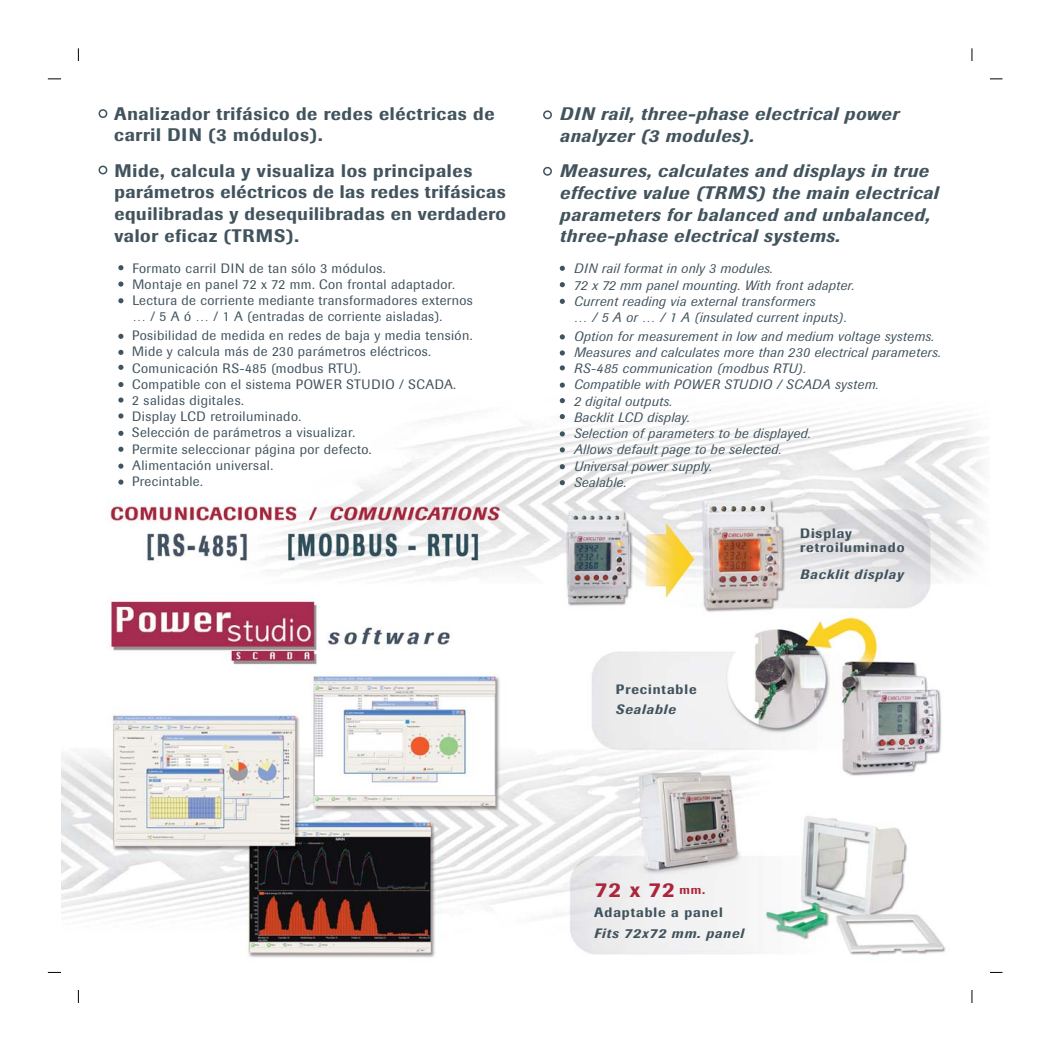
<style>
.page{position:relative;width:1051px;height:1051px;background:#fff}
.page>*{position:absolute;margin:0;border:0;box-sizing:border-box;transform-origin:0 0}
.t1{font:500 21px "Imago";color:#aa263d}
.t2{font:500 18px/21.6px "Imago";letter-spacing:.04em;color:#41535d}
.t3{font:italic 500 18px/21.6px "Imago";letter-spacing:.04em;color:#41535d}
.t4{font:13.5px/16.2px "Imago";letter-spacing:.03em;color:#41535d}
.t5{font:italic 13.5px/16.2px "Imago";letter-spacing:.03em;color:#41535d}
.t6{font:500 13.5px/14.2px "Imago";letter-spacing:.07em;color:#41535d}
.t7{font:italic 500 13.5px "Imago";letter-spacing:.07em;color:#41535d}
.s1{font-size:12px}
</style>
<div class="page">
<svg style="left:48px;top:971px;width:13px;height:1px"></svg>
<svg style="left:78px;top:990px;width:1px;height:12px"></svg>
<svg style="left:48px;top:79px;width:13px;height:1px"></svg>
<svg style="left:78px;top:48px;width:1px;height:13px"></svg>
<svg style="left:990px;top:79px;width:12px;height:1px"></svg>
<svg style="left:971px;top:48px;width:1px;height:13px"></svg>
<svg style="left:990px;top:971px;width:12px;height:1px"></svg>
<svg style="left:971px;top:990px;width:1px;height:12px"></svg>
<img style="left:61px;top:109px;width:923px;height:849px">
<div style="left:98px;top:109px;width:9px;height:9px;background:#fff;border:2px solid #41535d;border-radius:50%"></div>
<div style="left:98px;top:165px;width:9px;height:9px;background:#fff;border:2px solid #41535d;border-radius:50%"></div>
<div style="left:543px;top:110px;width:9px;height:9px;background:#fff;border:2px solid #41535d;border-radius:50%"></div>
<div style="left:543px;top:167px;width:9px;height:9px;background:#fff;border:2px solid #41535d;border-radius:50%"></div>
<svg style="left:118px;top:265px;width:5px;height:5px"></svg>
<svg style="left:118px;top:281px;width:5px;height:5px"></svg>
<svg style="left:118px;top:298px;width:5px;height:5px"></svg>
<svg style="left:118px;top:334px;width:5px;height:5px"></svg>
<svg style="left:118px;top:350px;width:5px;height:5px"></svg>
<svg style="left:118px;top:364px;width:5px;height:6px"></svg>
<svg style="left:118px;top:382px;width:5px;height:5px"></svg>
<svg style="left:118px;top:397px;width:5px;height:5px"></svg>
<svg style="left:118px;top:413px;width:5px;height:5px"></svg>
<svg style="left:118px;top:430px;width:5px;height:6px"></svg>
<svg style="left:118px;top:446px;width:5px;height:6px"></svg>
<svg style="left:118px;top:463px;width:5px;height:5px"></svg>
<svg style="left:118px;top:479px;width:5px;height:5px"></svg>
<svg style="left:559px;top:266px;width:5px;height:5px"></svg>
<svg style="left:559px;top:282px;width:5px;height:5px"></svg>
<svg style="left:559px;top:299px;width:5px;height:5px"></svg>
<svg style="left:559px;top:334px;width:5px;height:5px"></svg>
<svg style="left:559px;top:350px;width:5px;height:5px"></svg>
<svg style="left:559px;top:365px;width:5px;height:5px"></svg>
<svg style="left:559px;top:382px;width:5px;height:5px"></svg>
<svg style="left:559px;top:398px;width:5px;height:5px"></svg>
<svg style="left:559px;top:414px;width:5px;height:5px"></svg>
<svg style="left:559px;top:431px;width:5px;height:5px"></svg>
<svg style="left:559px;top:447px;width:5px;height:5px"></svg>
<svg style="left:559px;top:464px;width:5px;height:5px"></svg>
<svg style="left:559px;top:480px;width:5px;height:5px"></svg>
<h2 class="t2" style="left:114px;top:104px;width:382px">Analizador trifásico de redes eléctricas de carril DIN (3 módulos).</h2>
<h2 class="t3" style="left:560px;top:105px;width:340px">DIN rail, three-phase electrical power analyzer (3 modules).</h2>
<h2 class="t2" style="left:114px;top:161px;width:393px">Mide, calcula y visualiza los principales parámetros eléctricos de las redes trifásicas equilibradas y desequilibradas en verdadero valor eficaz (TRMS).</h2>
<h2 class="t3" style="left:560px;top:162px;width:380px">Measures, calculates and displays in true effective value (TRMS) the main electrical parameters for balanced and unbalanced, three-phase electrical systems.</h2>
<p class="t4" style="left:132px;top:261px;width:342px">Formato carril DIN de tan sólo 3 módulos.<br>Montaje en panel 72 x 72 mm. Con frontal adaptador.<br>Lectura de corriente mediante transformadores externos … / 5 A ó … / 1 A (entradas de corriente aisladas).</p>
<p class="t4" style="left:132px;top:328px;width:342px">Posibilidad de medida en redes de baja y media tensión.<br>Mide y calcula más de 230 parámetros eléctricos.<br>Comunicación RS-485 (modbus RTU).<br>Compatible con el sistema POWER STUDIO / SCADA.<br>2 salidas digitales.<br>Display LCD retroiluminado.<br>Selección de parámetros a visualizar.<br>Permite seleccionar página por defecto.<br>Alimentación universal.<br>Precintable.</p>
<p class="t5" style="left:573px;top:262px;width:282px">DIN rail format in only 3 modules.<br>72 x 72 mm panel mounting. With front adapter.<br>Current reading via external transformers<br>… / 5 A or … / 1 A (insulated current inputs).</p>
<p class="t5" style="left:573px;top:329px;width:368px">Option for measurement in low and medium voltage systems.<br>Measures and calculates more than 230 electrical parameters.<br>RS-485 communication (modbus RTU).<br>Compatible with POWER STUDIO / SCADA system.<br>2 digital outputs.<br>Backlit LCD display.<br>Selection of parameters to be displayed.<br>Allows default page to be selected.<br>Universal power supply.<br>Sealable.</p>
<p class="t6" style="left:616px;top:683px;width:82px">Precintable</p>
<p class="t7" style="left:616px;top:704px;width:61px">Sealable</p>
<p class="t6" style="left:800px;top:527px;width:106px">Display retroiluminado</p>
<p class="t7" style="left:800px;top:569px;width:105px">Backlit display</p>
<h1 class="t1" style="left:595px;top:882px;width:112px">72 x 72 <span class="s1">mm.</span></h1>
<p class="t6" style="left:594px;top:906px;width:130px">Adaptable a panel</p>
<p class="t7" style="left:594px;top:928px;width:151px">Fits 72x72 mm. panel</p>
</div>
